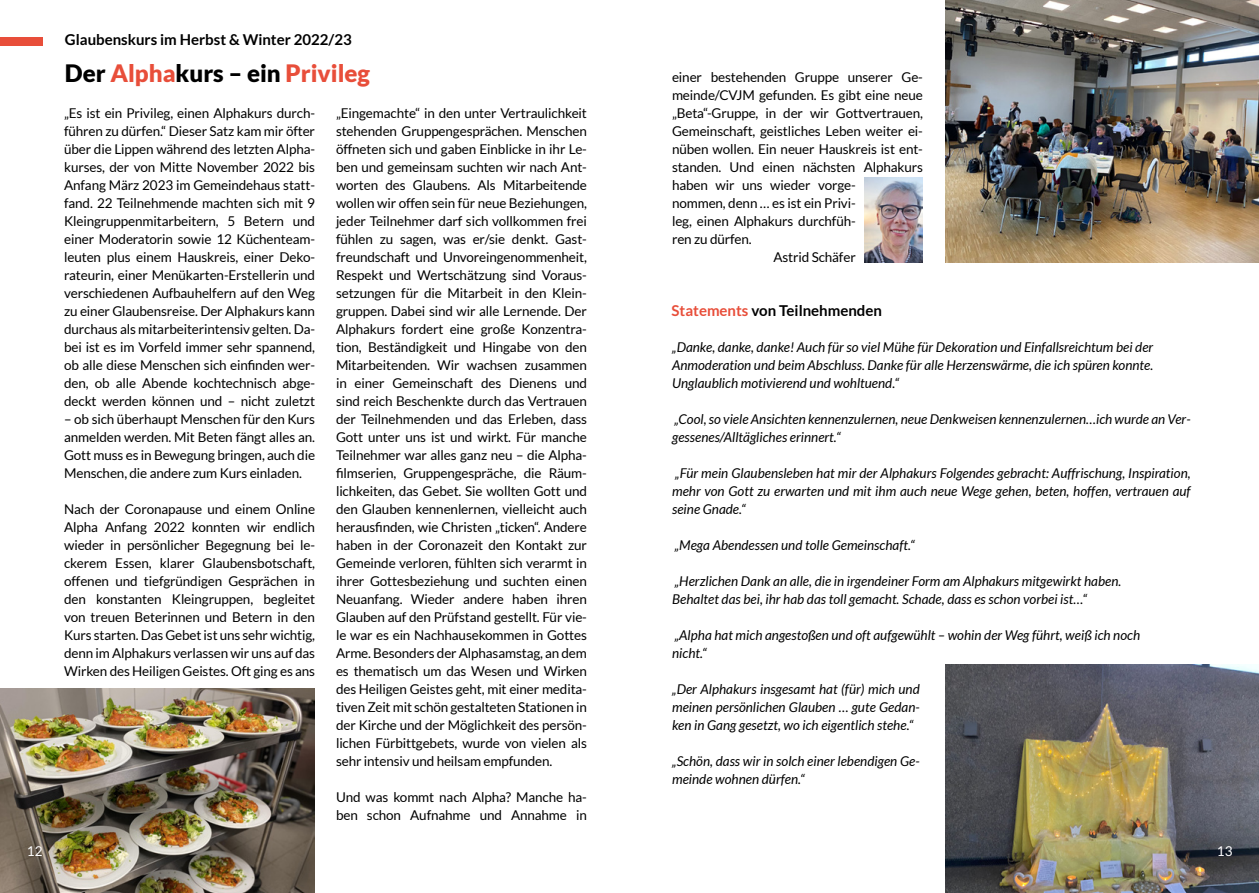
<style>
.page{position:relative;width:1259px;height:893px;background:#fff}
.page>*{position:absolute;margin:0;border:0;box-sizing:border-box;transform-origin:0 0}
.t1{font:900 24px "Lato";color:#e84e3a}
.t2{font:700 15px "Lato";color:#000}
.t3{font:13.5px/18px "Lato";letter-spacing:-.01em;color:#000;text-align:justify}
.t4{font:italic 13.5px/18px "Lato";color:#000}
.t5{font:13.5px "Lato";color:#fff}
.s1{color:#000}
.s2{color:#e84e3a}
</style>
<div class="page">
<div style="left:0;top:37px;width:43px;height:9px;background:#e84e3a"></div>
<img style="left:0;top:689px;width:315px;height:204px">
<img style="left:945px;top:0;width:314px;height:262px">
<img style="left:945px;top:664px;width:314px;height:229px">
<img style="left:864px;top:177px;width:59px;height:85px">
<p class="t2" style="left:65px;top:31px;width:288px">Glaubenskurs im Herbst &amp; Winter 2022/23</p>
<h1 class="t1" style="left:65px;top:59px;width:307px"><span class="s1">Der</span> Alpha<span class="s1">kurs – ein</span> Privileg</h1>
<p class="t3" style="left:64px;top:104px;width:252px">„Es ist ein Privileg, einen Alphakurs durch&shy;führen zu dürfen.“ Dieser Satz kam mir öfter über die Lippen während des letzten Alpha&shy;kurses, der von Mitte November 2022 bis Anfang März 2023 im Gemeindehaus statt&shy;fand. 22 Teilnehmende machten sich mit 9<br>Kleingruppenmitarbeitern, 5 Betern und einer Moderatorin sowie 12 Küchenteam&shy;leuten plus einem Hauskreis, einer Deko&shy;rateurin, einer Menükarten-Erstellerin und verschiedenen Aufbauhelfern auf den Weg zu einer Glaubensreise. Der Alphakurs kann durchaus als mitarbeiterintensiv gelten. Da&shy;bei ist es im Vorfeld immer sehr spannend, ob alle diese Menschen sich einfinden wer&shy;den, ob alle Abende kochtechnisch abge&shy;deckt werden können und – nicht zuletzt</p>
<p class="t3" style="left:64px;top:410px;width:252px">– ob sich überhaupt Menschen für den Kurs anmelden werden. Mit Beten fängt alles an.<br>Gott muss es in Bewegung bringen, auch die Menschen, die andere zum Kurs einladen.</p>
<p class="t3" style="left:64px;top:500px;width:252px">Nach der Coronapause und einem Online Alpha Anfang 2022 konnten wir endlich wieder in persönlicher Begegnung bei le&shy;ckerem Essen, klarer Glaubensbotschaft, offenen und tiefgründigen Gesprächen in den konstanten Kleingruppen, begleitet von treuen Beterinnen und Betern in den Kurs starten. Das Gebet ist uns sehr wichtig, denn im Alphakurs verlassen wir uns auf das Wirken des Heiligen Geistes. Oft ging es ans</p>
<p class="t3" style="left:336px;top:104px;width:252px">„Eingemachte“ in den unter Vertraulichkeit stehenden Gruppengesprächen. Menschen öffneten sich und gaben Einblicke in ihr Le&shy;ben und gemeinsam suchten wir nach Ant&shy;worten des Glaubens. Als Mitarbeitende wollen wir offen sein für neue Beziehungen, jeder Teilnehmer darf sich vollkommen frei fühlen zu sagen, was er/sie denkt. Gast&shy;freundschaft und Unvoreingenommenheit, Respekt und Wertschätzung sind Voraus&shy;setzungen für die Mitarbeit in den Klein&shy;gruppen. Dabei sind wir alle Lernende. Der Alphakurs fordert eine große Konzentra&shy;tion, Beständigkeit und Hingabe von den Mitarbeitenden. Wir wachsen zusammen in einer Gemeinschaft des Dienens und sind reich Beschenkte durch das Vertrauen der Teilnehmenden und das Erleben, dass Gott unter uns ist und wirkt. Für manche Teilnehmer war alles ganz neu – die Alpha&shy;filmserien, Gruppengespräche, die Räum&shy;lichkeiten, das Gebet. Sie wollten Gott und den Glauben kennenlernen, vielleicht auch herausfinden, wie Christen „ticken“. Andere haben in der Coronazeit den Kontakt zur Gemeinde verloren, fühlten sich verarmt in ihrer Gottesbeziehung und suchten einen Neuanfang. Wieder andere haben ihren Glauben auf den Prüfstand gestellt. Für vie&shy;le war es ein Nachhausekommen in Gottes Arme. Besonders der Alphasamstag, an dem es thematisch um das Wesen und Wirken des Heiligen Geistes geht, mit einer medita&shy;tiven Zeit mit schön gestalteten Stationen in der Kirche und der Möglichkeit des persön&shy;lichen Fürbittgebets, wurde von vielen als sehr intensiv und heilsam empfunden.</p>
<p class="t3" style="left:336px;top:788px;width:252px">Und was kommt nach Alpha? Manche ha&shy;ben schon Aufnahme und Annahme in</p>
<p class="t3" style="left:672px;top:68px;width:252px">einer bestehenden Gruppe unserer Ge-</p>
<p class="t3" style="left:672px;top:86px;width:252px">meinde/CVJM gefunden. Es gibt eine neue</p>
<p class="t3" style="left:672px;top:104px;width:252px">„Beta“-Gruppe, in der wir Gottvertrauen,</p>
<p class="t3" style="left:672px;top:122px;width:252px">Gemeinschaft, geistliches Leben weiter ei-</p>
<p class="t3" style="left:672px;top:140px;width:252px">nüben wollen. Ein neuer Hauskreis ist ent-</p>
<p class="t3" style="left:672px;top:158px;width:252px">standen. Und einen nächsten Alphakurs</p>
<p class="t3" style="left:672px;top:176px;width:185px">haben wir uns wieder vorge-</p>
<p class="t3" style="left:672px;top:194px;width:185px">nommen, denn … es ist ein Privi-</p>
<p class="t3" style="left:672px;top:212px;width:185px">leg, einen Alphakurs durchfüh-</p>
<p class="t3" style="left:672px;top:230px;width:81px">ren zu dürfen.</p>
<p class="t3" style="left:773px;top:248px;width:84px">Astrid Schäfer</p>
<p class="t2" style="left:671px;top:302px;width:212px"><span class="s2">Statements</span> von Teilnehmenden</p>
<p class="t4" style="left:672px;top:338px;width:483px;text-align:justify">„Danke, danke, danke! Auch für so viel Mühe für Dekoration und Einfallsreichtum bei der Anmoderation und beim Abschluss. Danke für alle Herzenswärme, die ich spüren konnte.<br>Unglaublich motivierend und wohltuend.“</p>
<p class="t4" style="left:672px;top:410px;width:520px">„Cool, so viele Ansichten kennenzulernen, neue Denkweisen kennenzulernen…ich wurde an Ver&shy;gessenes/Alltägliches erinnert.“</p>
<p class="t4" style="left:672px;top:464px;width:520px;text-align:justify">„Für mein Glaubensleben hat mir der Alphakurs Folgendes gebracht: Auffrischung, Inspiration, mehr von Gott zu erwarten und mit ihm auch neue Wege gehen, beten, hoffen, vertrauen auf seine Gnade.“</p>
<p class="t4" style="left:675px;top:536px;width:241px">„Mega Abendessen und tolle Gemeinschaft.“</p>
<p class="t4" style="left:672px;top:572px;width:451px">„Herzlichen Dank an alle, die in irgendeiner Form am Alphakurs mitgewirkt haben.<br>Behaltet das bei, ihr hab das toll gemacht. Schade, dass es schon vorbei ist…“</p>
<p class="t4" style="left:672px;top:626px;width:469px">„Alpha hat mich angestoßen und oft aufgewühlt – wohin der Weg führt, weiß ich noch nicht.“</p>
<p class="t4" style="left:672px;top:680px;width:249px;text-align:justify">„Der Alphakurs insgesamt hat (für) mich und meinen persönlichen Glauben … gute Gedan&shy;ken in Gang gesetzt, wo ich eigentlich stehe.“</p>
<p class="t4" style="left:672px;top:752px;width:249px">„Schön, dass wir in solch einer lebendigen Ge&shy;meinde wohnen dürfen.“</p>
<p class="t5" style="left:27px;top:843px;width:17px">12</p>
<p class="t5" style="left:1216px;top:843px;width:17px">13</p>
</div>
